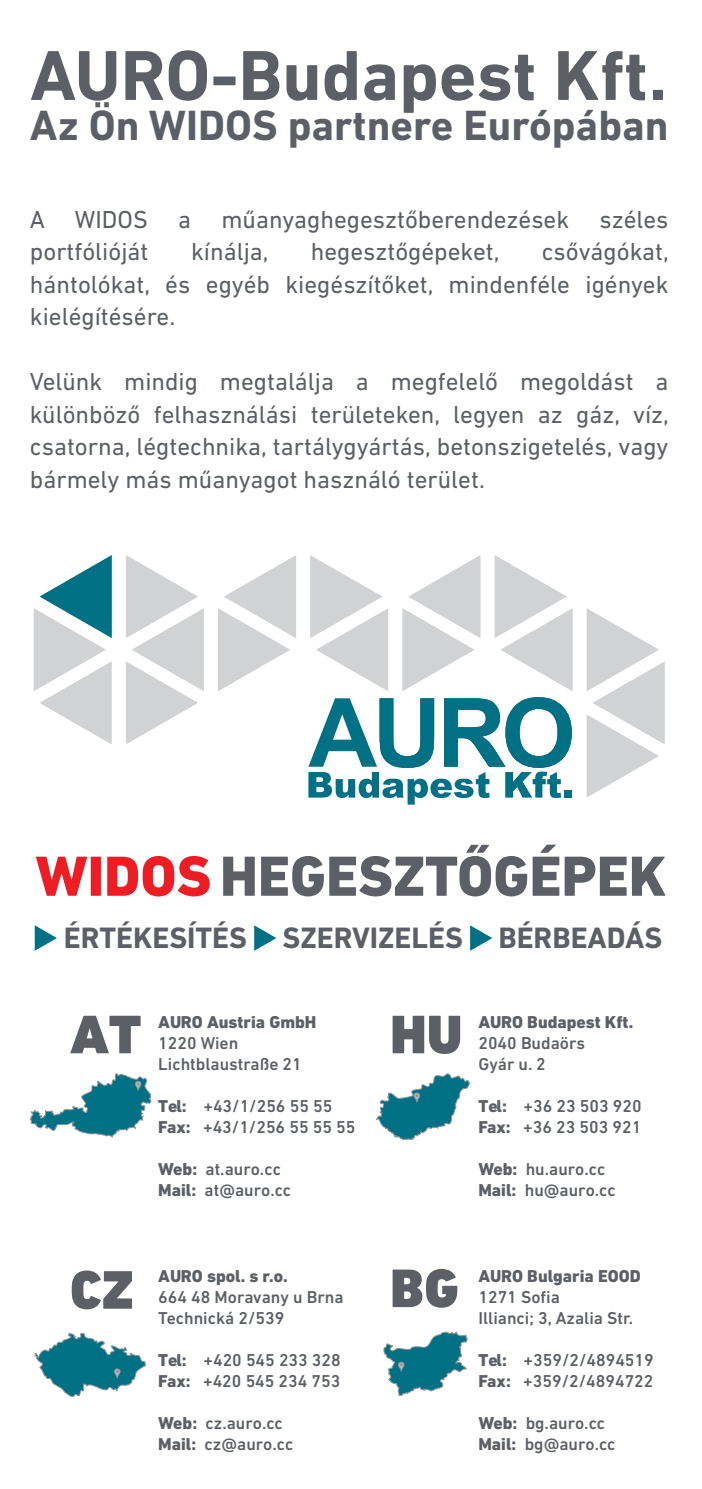
<style>
.page{position:relative;width:702px;height:1489px;background:#fff}
.page>*{position:absolute;margin:0;border:0;box-sizing:border-box;transform-origin:0 0}
.t1{font:700 71.75px "DIN Next LT Pro";color:#5c6066}
.t2{font:800 57.5px "DIN Next LT Pro";color:#5c6066}
.t3{font:900 55.25px "DIN Next LT Pro";color:#5c6066}
.t4{font:900 45.75px "DIN Next LT Pro";color:#5c6066}
.t5{font:700 43px "DIN Next LT Pro";color:#5c6066}
.t6{font:700 30px "DIN Next LT Pro";color:#5c6066}
.t7{font:25px/32.5px "DIN Next LT Pro";color:#5c6066;text-align:justify}
.t8{font:500 17.5px/21px "DIN Next LT Pro";color:#5c6066}
.t9{font:800 17.5px "DIN Next LT Pro";color:#5c6066}
.s1{color:#ee1d23}
.s2{color:#de2c38}
.s3{font-weight:800}
</style>
<div class="page">
<svg style="left:30px;top:1073px;width:122px;height:64px"></svg>
<svg style="left:376px;top:1073px;width:95px;height:68px"></svg>
<svg style="left:34px;top:1332px;width:113px;height:65px"></svg>
<svg style="left:383px;top:1331px;width:85px;height:65px"></svg>
<svg style="left:586px;top:608px;width:78px;height:189px"></svg>
<svg style="left:33px;top:555px;width:539px;height:250px"></svg>
<svg style="left:35px;top:925px;width:22px;height:25px"></svg>
<svg style="left:254px;top:925px;width:22px;height:25px"></svg>
<svg style="left:470px;top:925px;width:22px;height:25px"></svg>
<h1 class="t1" style="left:30px;top:34px;width:638px">AURO-Budapest Kft.</h1>
<h3 class="t5" style="left:30px;top:100px;width:640px">Az Ön WIDOS partnere Európában</h3>
<h3 class="t7" style="left:30px;top:202px;width:640px">A WIDOS a műanyaghegesztőberendezések széles portfólióját</h3>
<h3 class="t7" style="left:30px;top:235px;width:640px;text-indent:512px">csővágókat, hántolókat, és egyéb kiegészítőket, mindenféle igények kielégítésére.</h3>
<h3 class="t7" style="left:191px;top:235px;width:79px">kínálja,</h3>
<h3 class="t7" style="left:311px;top:235px;width:190px">hegesztőgépeket,</h3>
<h3 class="t7" style="left:30px;top:365px;width:640px">Velünk mindig megtalálja a megfelelő megoldást a különböző felhasználási területeken, legyen az gáz, víz, csatorna, légtechnika, tartálygyártás, betonszigetelés, vagy bármely más műanyagot használó terület.</h3>
<h2 class="t2" style="left:35px;top:842px;width:632px"><span class="s1">WIDOS</span> HEGESZTŐGÉPEK</h2>
<h3 class="t4" style="left:34px;top:906px;width:631px"><span class="s2">WIDOS</span> SCHWEISSMASCHINEN</h3>
<h3 class="t6" style="left:64px;top:920px;width:600px">ÉRTÉKESÍTÉS SZERVIZELÉS BÉRBEADÁS</h3>
<p class="t9" style="left:158px;top:1011px;width:160px">AURO Austria GmbH</p>
<p class="t8" style="left:158px;top:1032px;width:145px">1220 Wien<br>Lichtblaustraße 21</p>
<p class="t8" style="left:158px;top:1095px;width:198px"><span class="s3">Tel:</span> +43/1/256 55 55<br><span class="s3">Fax:</span> +43/1/256 55 55 55</p>
<p class="t8" style="left:158px;top:1158px;width:134px"><span class="s3">Web:</span> at.auro.cc<br><span class="s3">Mail:</span> at@auro.cc</p>
<h3 class="t3" style="left:70px;top:1001px;width:72px">AT</h3>
<h3 class="t3" style="left:390px;top:1001px;width:74px">HU</h3>
<p class="t9" style="left:478px;top:1011px;width:156px">AURO Budapest Kft.</p>
<p class="t8" style="left:478px;top:1032px;width:108px">2040 Budaörs<br>Gyár u. 2</p>
<p class="t8" style="left:478px;top:1095px;width:165px"><span class="s3">Tel:</span> +36 23 503 920<br><span class="s3">Fax:</span> +36 23 503 921</p>
<p class="t8" style="left:478px;top:1158px;width:139px"><span class="s3">Web:</span> hu.auro.cc<br><span class="s3">Mail:</span> hu@auro.cc</p>
<h3 class="t3" style="left:70px;top:1256px;width:65px">CZ</h3>
<h3 class="t3" style="left:390px;top:1255px;width:70px">BG</h3>
<p class="t9" style="left:158px;top:1265px;width:131px">AURO spol. s r.o.</p>
<p class="t8" style="left:158px;top:1286px;width:187px">664 48 Moravany u Brna<br>Technická 2/539</p>
<p class="t8" style="left:158px;top:1349px;width:184px"><span class="s3">Tel:</span> +420 545 233 328<br><span class="s3">Fax:</span> +420 545 234 753</p>
<p class="t8" style="left:158px;top:1412px;width:136px"><span class="s3">Web:</span> cz.auro.cc<br><span class="s3">Mail:</span> cz@auro.cc</p>
<p class="t9" style="left:478px;top:1265px;width:164px">AURO Bulgaria EOOD</p>
<p class="t8" style="left:478px;top:1286px;width:156px">1271 Sofia<br>Illianci; 3, Azalia Str.</p>
<p class="t8" style="left:478px;top:1349px;width:177px"><span class="s3">Tel:</span> +359/2/4894519<br><span class="s3">Fax:</span> +359/2/4894722</p>
<p class="t8" style="left:478px;top:1412px;width:139px"><span class="s3">Web:</span> bg.auro.cc<br><span class="s3">Mail:</span> bg@auro.cc</p>
</div>
